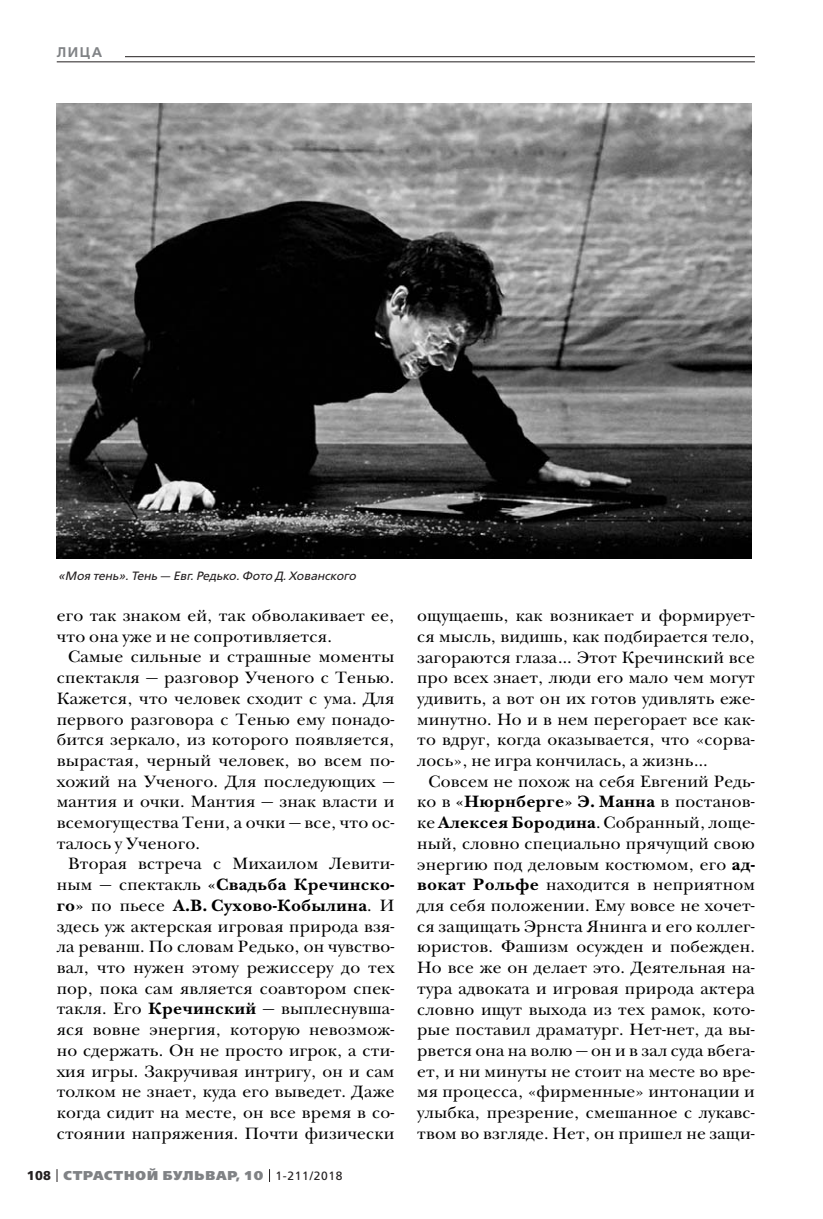
<style>
.page{position:relative;width:823px;height:1219px;background:#fff}
.page>*{position:absolute;margin:0;border:0;box-sizing:border-box;transform-origin:0 0}
.t1{font:17px/20.8px "New Baskerville ITC";letter-spacing:.01em;color:#000;text-align:justify}
.t2{font:600 14px "Free Set";color:#808285}
.t3{font:800 12.8px "Free Set";letter-spacing:.07em;color:#808285}
.t4{font:italic 12px "Free Set";color:#231f20}
.s1{font-weight:700}
.s2{font-weight:700;color:#231f20}
.s3{font-weight:400;font-size:12px;color:#231f20}
</style>
<div class="page">
<svg style="left:57px;top:1169px;width:1px;height:13px"></svg>
<svg style="left:269px;top:1169px;width:1px;height:13px"></svg>
<hr style="left:57px;top:56px;width:697px;height:1px;background:#231f20">
<div style="left:57px;top:41px;width:68px;height:21px;background:#fff"></div>
<hr style="left:57px;top:62px;width:697px;height:1px;background:#231f20">
<img style="left:57px;top:103px;width:693px;height:455px">
<p class="t2" style="left:57px;top:45px;width:47px">ЛИЦА</p>
<p class="t4" style="left:58px;top:570px;width:299px">«Моя тень». Тень — Евг. Редько. Фото Д. Хованского</p>
<p class="t1" style="left:57px;top:607px;width:339px">его так знаком ей, так обволакивает ее, что она уже и не сопротивляется.</p>
<p class="t1" style="left:57px;top:648px;width:339px;text-indent:11px">Самые сильные и страшные моменты спектакля — разговор Ученого с Тенью.<br>Кажется, что человек сходит с ума. Для первого разговора с Тенью ему понадо&shy;бится зеркало, из которого появляется, вырастая, черный человек, во всем по&shy;хожий на Ученого. Для последующих — мантия и очки. Мантия — знак власти и всемогущества Тени, а очки — все, что ос&shy;талось у Ученого.</p>
<p class="t1" style="left:57px;top:855px;width:339px;text-indent:11px">Вторая встреча с Михаилом Левити&shy;ным — спектакль <span class="s1">«Свадьба Кречинско&shy;го»</span> по пьесе <span class="s1">А.В. Сухово-Кобылина</span>. И здесь уж актерская игровая природа взя&shy;ла реванш. По словам Редько, он чувство&shy;вал, что нужен этому режиссеру до тех пор, пока сам является соавтором спек&shy;такля. Его <span class="s1">Кречинский</span> — выплеснувша&shy;яся вовне энергия, которую невозмож&shy;но сдержать. Он не просто игрок, а сти&shy;хия игры. Закручивая интригу, он и сам толком не знает, куда его выведет. Даже когда сидит на месте, он все время в со&shy;стоянии напряжения. Почти физически</p>
<p class="t3" style="left:27px;top:1169px;width:317px"><span class="s2">108</span> СТРАСТНОЙ БУЛЬВАР, 10 <span class="s3">1-211/2018</span></p>
<p class="t1" style="left:417px;top:607px;width:339px">ощущаешь, как возникает и формирует&shy;ся мысль, видишь, как подбирается тело, загораются глаза… Этот Кречинский все про всех знает, люди его мало чем могут удивить, а вот он их готов удивлять еже&shy;минутно. Но и в нем перегорает все как&shy;то вдруг, когда оказывается, что «сорва&shy;лось», не игра кончилась, а жизнь…</p>
<p class="t1" style="left:417px;top:772px;width:339px;text-indent:11px">Совсем не похож на себя Евгений Редь&shy;ко в <span class="s1">«Нюрнберге» Э. Манна</span> в постанов&shy;ке <span class="s1">Алексея Бородина</span>. Собранный, лоще&shy;ный, словно специально прячущий свою энергию под деловым костюмом, его <span class="s1">ад&shy;вокат Рольфе</span> находится в неприятном для себя положении. Ему вовсе не хочет&shy;ся защищать Эрнста Янинга и его коллег&shy;юристов. Фашизм осужден и побежден.<br>Но все же он делает это. Деятельная на&shy;тура адвоката и игровая природа актера словно ищут выхода из тех рамок, кото&shy;рые поставил драматург. Нет-нет, да вы&shy;рвется она на волю — он и в зал суда вбега&shy;ет, и ни минуты не стоит на месте во вре&shy;мя процесса, «фирменные» интонации и улыбка, презрение, смешанное с лукавс&shy;твом во взгляде. Нет, он пришел не защи-</p>
</div>
